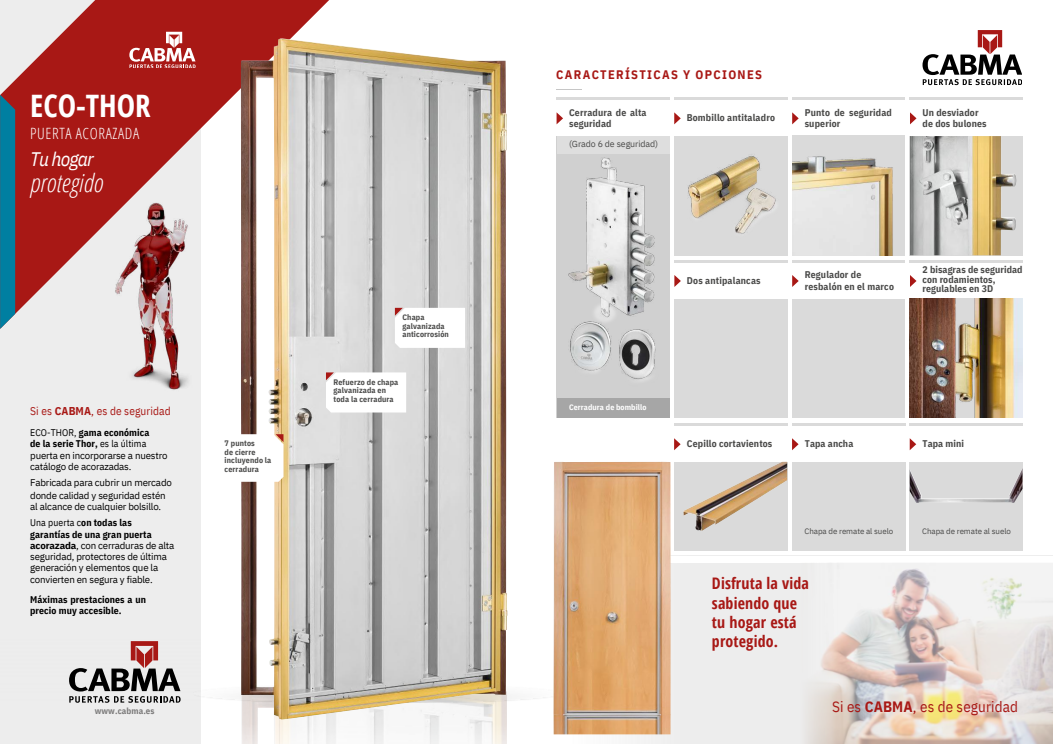
<style>
.page{position:relative;width:1053px;height:744px;background:#fff}
.page>*{position:absolute;margin:0;border:0;box-sizing:border-box;transform-origin:0 0}
.t1{font:700 30.92px "Open Sans Condensed";color:#fff}
.t2{font:italic 300 25.16px "Open Sans Condensed";letter-spacing:.005em;color:#fff}
.t3{font:italic 19.56px "IBM Plex Sans Cond";letter-spacing:-.04em;color:#fff}
.t4{font:700 15.92px/19.2px "Open Sans Condensed";letter-spacing:.01em;color:#a81815}
.t5{font:300 15.56px "Open Sans Condensed";letter-spacing:.04em;color:#fff}
.t6{font:15px "IBM Plex Sans Cond";letter-spacing:.01em;color:#a81815}
.t7{font:700 12.36px "IBM Plex Sans Cond";letter-spacing:.105em;color:#a81815}
.t8{font:11.36px "IBM Plex Sans Cond";letter-spacing:.01em;color:#a81815}
.t9{font:9.72px/11.3px "IBM Plex Sans";letter-spacing:-.02em;color:#000}
.t10{font:700 9.72px/11.3px "IBM Plex Sans Cond";letter-spacing:.015em;color:#4a4a49}
.t11{font:700 9.72px/11.3px "IBM Plex Sans Cond";letter-spacing:.01em;color:#000}
.t12{font:9.72px "IBM Plex Sans Cond";letter-spacing:.01em;color:#000}
.t13{font:8.84px "IBM Plex Sans";letter-spacing:-.01em;color:#4a4a49}
.t14{font:700 8.84px "IBM Plex Sans Cond";letter-spacing:.01em;color:#7c7b7b}
.t15{font:700 7.96px/8.6px "IBM Plex Sans Cond";letter-spacing:.015em;color:#4a4a49}
.t16{font:7.96px "IBM Plex Sans";letter-spacing:-.01em;color:#4a4a49}
.t17{font:700 7.96px "IBM Plex Sans Cond";letter-spacing:.01em;color:#fff}
.s1{font-weight:700}
.s2{font-weight:400}
</style>
<div class="page">
<img style="left:569px;top:556px;width:231px;height:187px">
<div style="left:0;top:0;width:201px;height:744px;background:#ededed"></div>
<svg style="left:0;top:0;width:329px;height:314px;fill:#a81815"></svg>
<svg style="left:0;top:95px;width:15px;height:234px;background:#0e7e9d"></svg>
<img style="left:800px;top:563px;width:252px;height:181px">
<div style="left:556px;top:98px;width:113px;height:55px;background:linear-gradient(to right,#fff,#fff)"></div>
<div style="left:556px;top:136px;width:113px;height:282px;background:#d0d0d0"></div>
<div style="left:556px;top:101px;width:113px;height:35px;background:#fff"></div>
<svg style="left:556px;top:112px;width:7px;height:12px"></svg>
<img style="left:570px;top:328px;width:41px;height:44px">
<img style="left:611px;top:329px;width:45px;height:52px">
<div style="left:556px;top:136px;width:113px;height:17px;background:#dedede"></div>
<div style="left:556px;top:398px;width:113px;height:20px;background:#a6a6a6"></div>
<img style="left:556px;top:151px;width:113px;height:177px">
<div style="left:792px;top:260px;width:112px;height:158px;background:#dadada"></div>
<div style="left:792px;top:263px;width:112px;height:36px;background:#fff"></div>
<svg style="left:792px;top:275px;width:6px;height:12px"></svg>
<div style="left:674px;top:260px;width:113px;height:158px;background:#dadada"></div>
<div style="left:674px;top:263px;width:113px;height:36px;background:#fff"></div>
<svg style="left:674px;top:275px;width:7px;height:12px"></svg>
<svg style="left:910px;top:275px;width:6px;height:12px"></svg>
<img style="left:909px;top:299px;width:113px;height:119px">
<div style="left:909px;top:424px;width:113px;height:126px;background:#dadada"></div>
<div style="left:909px;top:427px;width:113px;height:35px;background:#fff"></div>
<svg style="left:909px;top:438px;width:7px;height:12px"></svg>
<div style="left:909px;top:98px;width:113px;height:157px;background:#dadada"></div>
<div style="left:909px;top:101px;width:113px;height:35px;background:#fff"></div>
<svg style="left:910px;top:112px;width:6px;height:12px"></svg>
<img style="left:910px;top:136px;width:106px;height:119px">
<div style="left:674px;top:98px;width:113px;height:157px;background:#dadada"></div>
<div style="left:674px;top:101px;width:113px;height:35px;background:#fff"></div>
<svg style="left:674px;top:112px;width:6px;height:12px"></svg>
<img style="left:688px;top:156px;width:88px;height:78px">
<svg style="left:792px;top:112px;width:6px;height:12px"></svg>
<div style="left:792px;top:136px;width:112px;height:119px;background:#dadada"></div>
<img style="left:792px;top:156px;width:101px;height:99px">
<div style="left:674px;top:424px;width:113px;height:126px;background:#dadada"></div>
<div style="left:674px;top:427px;width:113px;height:35px;background:#fff"></div>
<svg style="left:674px;top:438px;width:6px;height:12px"></svg>
<img style="left:683px;top:462px;width:104px;height:69px">
<div style="left:792px;top:424px;width:113px;height:126px;background:#dadada"></div>
<div style="left:792px;top:427px;width:113px;height:35px;background:#fff"></div>
<svg style="left:792px;top:438px;width:6px;height:12px"></svg>
<img style="left:909px;top:470px;width:113px;height:33px">
<img style="left:113px;top:202px;width:92px;height:188px">
<img style="left:241px;top:720px;width:266px;height:23px">
<img style="left:241px;top:38px;width:266px;height:682px">
<svg style="left:69px;top:641px;width:111px;height:62px"></svg>
<svg style="left:129px;top:32px;width:66px;height:36px;background:#c3605e"></svg>
<svg style="left:241px;top:434px;width:42px;height:48px"></svg>
<svg style="left:326px;top:372px;width:80px;height:41px"></svg>
<svg style="left:395px;top:308px;width:70px;height:40px"></svg>
<svg style="left:556px;top:89px;width:25px;height:1px"></svg>
<svg style="left:922px;top:30px;width:100px;height:55px"></svg>
<img style="left:553px;top:462px;width:117px;height:272px">
<p class="t1" style="left:30px;top:84px;width:122px">ECO-THOR</p>
<p class="t5" style="left:30px;top:122px;width:110px">PUERTA ACORAZADA</p>
<p class="t3" style="left:30px;top:146px;width:65px">Tu hogar</p>
<p class="t2" style="left:30px;top:165px;width:74px">protegido</p>
<p class="t8" style="left:30px;top:403px;width:142px">Si es <span class="s1">CABMA</span>, es de seguridad</p>
<p class="t15" style="left:402px;top:313px;width:48px">Chapa galvanizada anticorrosión</p>
<p class="t15" style="left:333px;top:378px;width:66px">Refuerzo de chapa galvanizada en toda la cerradura</p>
<p class="t7" style="left:556px;top:66px;width:207px">CARACTERÍSTICAS Y OPCIONES</p>
<p class="t10" style="left:569px;top:107px;width:79px">Cerradura de alta seguridad</p>
<p class="t13" style="left:569px;top:138px;width:91px">(Grado 6 de seguridad)</p>
<p class="t10" style="left:686px;top:112px;width:90px">Bombillo antitaladro</p>
<p class="t10" style="left:804px;top:107px;width:89px">Punto de seguridad superior</p>
<p class="t10" style="left:922px;top:107px;width:66px">Un desviador de dos bulones</p>
<p class="t10" style="left:687px;top:274px;width:75px">Dos antipalancas</p>
<p class="t17" style="left:569px;top:402px;width:79px">Cerradura de bombillo</p>
<p class="t10" style="left:804px;top:269px;width:91px">Regulador de resbalón en el marco</p>
<p class="t10" style="left:922px;top:265px;width:102px;line-height:9.3px">2 bisagras de seguridad con rodamientos, regulables en 3D</p>
<p class="t11" style="left:30px;top:427px;width:121px"><span class="s2">ECO-THOR,</span> gama económica</p>
<p class="t11" style="left:30px;top:438px;width:118px">de la serie Thor, <span class="s2">es la última</span></p>
<p class="t9" style="left:30px;top:449px;width:139px">puerta en incorporarse a nuestro catálogo de acorazadas.</p>
<p class="t9" style="left:30px;top:477px;width:143px">Fabricada para cubrir un mercado</p>
<p class="t9" style="left:30px;top:490px;width:137px">donde calidad y seguridad estén</p>
<p class="t9" style="left:30px;top:501px;width:132px">al alcance de cualquier bolsillo.</p>
<p class="t12" style="left:30px;top:516px;width:103px">Una puerta c<span class="s1">on todas las</span></p>
<p class="t11" style="left:30px;top:528px;width:123px">garantías de una gran puerta</p>
<p class="t9" style="left:30px;top:540px;width:146px"><span class="s1">acorazada</span>, con cerraduras de alta</p>
<p class="t9" style="left:30px;top:551px;width:138px">seguridad, protectores de última</p>
<p class="t9" style="left:30px;top:562px;width:129px">generación y elementos que la</p>
<p class="t9" style="left:30px;top:573px;width:124px">convierten en segura y fiable.</p>
<p class="t4" style="left:712px;top:574px;width:98px">Disfruta la vida sabiendo que tu hogar está protegido.</p>
<p class="t10" style="left:687px;top:438px;width:87px">Cepillo cortavientos</p>
<p class="t10" style="left:804px;top:438px;width:50px">Tapa ancha</p>
<p class="t10" style="left:922px;top:438px;width:43px">Tapa mini</p>
<p class="t15" style="left:224px;top:439px;width:32px">7 puntos</p>
<p class="t15" style="left:224px;top:447px;width:48px">de cierre incluyendo la cerradura</p>
<p class="t16" style="left:804px;top:526px;width:90px">Chapa de remate al suelo</p>
<p class="t16" style="left:922px;top:526px;width:90px">Chapa de remate al suelo</p>
<p class="t11" style="left:30px;top:594px;width:117px">Máximas prestaciones a un precio muy accesible.</p>
<p class="t14" style="left:95px;top:704px;width:61px">www.cabma.es</p>
<p class="t6" style="left:832px;top:696px;width:187px">Si es <span class="s1">CABMA</span>, es de seguridad</p>
</div>
